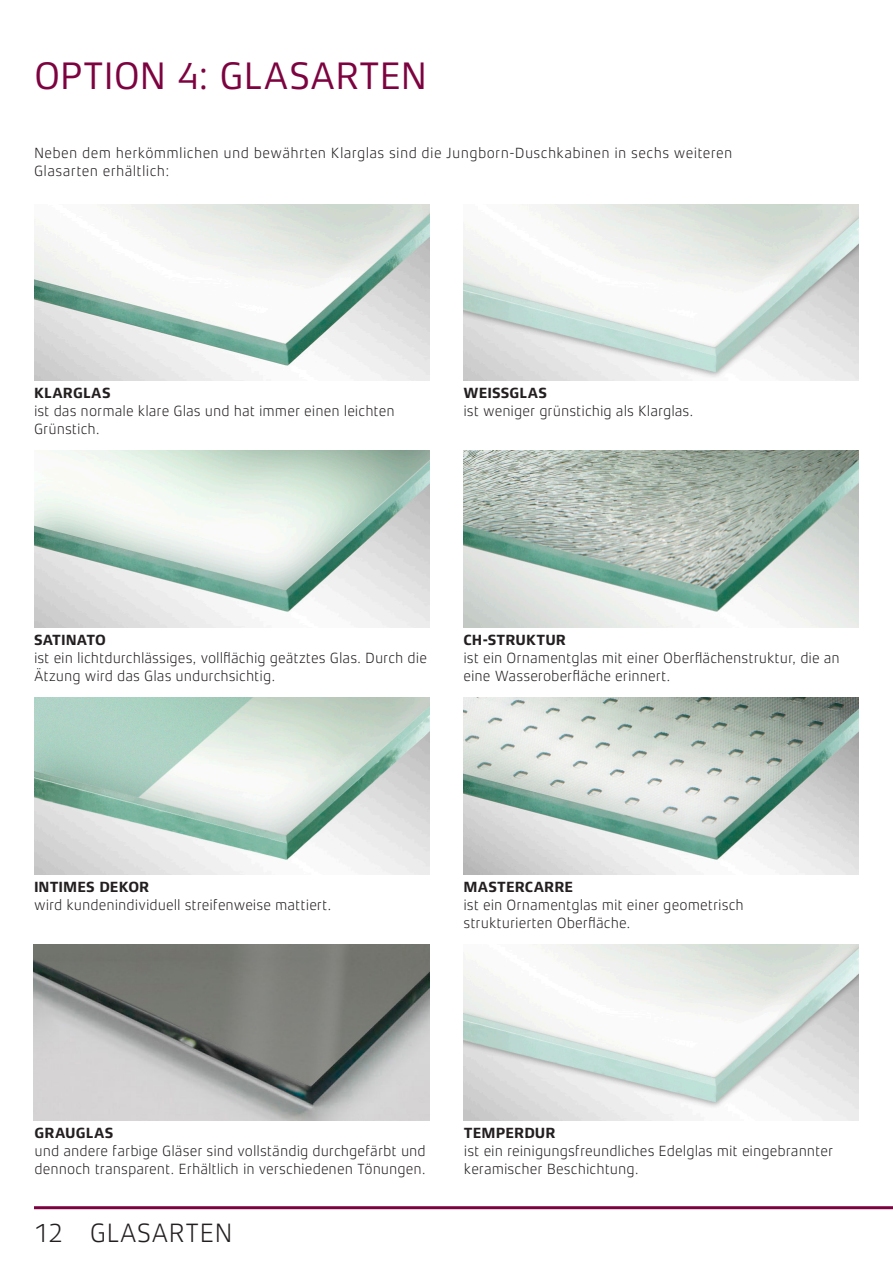
<style>
.page{position:relative;width:893px;height:1263px;background:#fff}
.page>*{position:absolute;margin:0;border:0;box-sizing:border-box;transform-origin:0 0}
.t1{font:39px "Xenois Sans Pro";letter-spacing:-.01em;color:#7d0340}
.t2{font:300 27px "Xenois Sans Pro";color:#231f20}
.t3{font:300 15px/18px "Xenois Sans Pro";letter-spacing:-.005em;color:#231f20}
.t4{font:300 15px/18px "Xenois Sans Pro";letter-spacing:.015em;color:#231f20}
.t5{font:700 15px "Xenois Sans Pro";letter-spacing:.005em;color:#231f20}
</style>
<div class="page">
<hr style="left:34px;top:1206px;width:859px;height:3px;background:#7d0340">
<img style="left:34px;top:451px;width:395px;height:176px">
<img style="left:463px;top:204px;width:395px;height:177px">
<img style="left:463px;top:451px;width:396px;height:176px">
<img style="left:34px;top:698px;width:395px;height:176px">
<img style="left:463px;top:698px;width:396px;height:176px">
<img style="left:34px;top:944px;width:395px;height:176px">
<img style="left:34px;top:204px;width:395px;height:177px">
<img style="left:463px;top:944px;width:395px;height:176px">
<h1 class="t1" style="left:34px;top:54px;width:395px">OPTION 4: GLASARTEN</h1>
<p class="t4" style="left:34px;top:144px;width:700px">Neben dem herkömmlichen und bewährten Klarglas sind die Jungborn-Duschkabinen in sechs weiteren<br>Glasarten erhältlich:</p>
<p class="t5" style="left:34px;top:384px;width:78px">KLARGLAS</p>
<p class="t3" style="left:34px;top:402px;width:362px">ist das normale klare Glas und hat immer einen leichten<br>Grünstich.</p>
<p class="t5" style="left:463px;top:384px;width:85px">WEISSGLAS</p>
<p class="t3" style="left:463px;top:402px;width:232px">ist weniger grünstichig als Klarglas.</p>
<p class="t5" style="left:34px;top:631px;width:74px">SATINATO</p>
<p class="t3" style="left:34px;top:649px;width:395px">ist ein lichtdurchlässiges, vollflächig geätztes Glas. Durch die<br>Ätzung wird das Glas undurchsichtig.</p>
<p class="t5" style="left:463px;top:631px;width:104px">CH-STRUKTUR</p>
<p class="t3" style="left:463px;top:649px;width:378px">ist ein Ornamentglas mit einer Oberflächenstruktur, die an eine Wasseroberfläche erinnert.</p>
<p class="t5" style="left:34px;top:878px;width:117px">INTIMES DEKOR</p>
<p class="t3" style="left:34px;top:895px;width:299px">wird kundenindividuell streifenweise mattiert.</p>
<p class="t5" style="left:463px;top:878px;width:111px">MASTERCARRE</p>
<p class="t3" style="left:463px;top:895px;width:282px">ist ein Ornamentglas mit einer geometrisch strukturierten Oberfläche.</p>
<p class="t5" style="left:35px;top:1124px;width:80px">GRAUGLAS</p>
<p class="t3" style="left:35px;top:1141px;width:393px">und andere farbige Gläser sind vollständig durchgefärbt und dennoch transparent. Erhältlich in verschiedenen Tönungen.</p>
<h2 class="t2" style="left:34px;top:1217px;width:30px">12</h2>
<h2 class="t2" style="left:90px;top:1217px;width:144px">GLASARTEN</h2>
<p class="t5" style="left:464px;top:1124px;width:93px">TEMPERDUR</p>
<p class="t3" style="left:464px;top:1141px;width:371px">ist ein reinigungsfreundliches Edelglas mit eingebrannter keramischer Beschichtung.</p>
</div>
